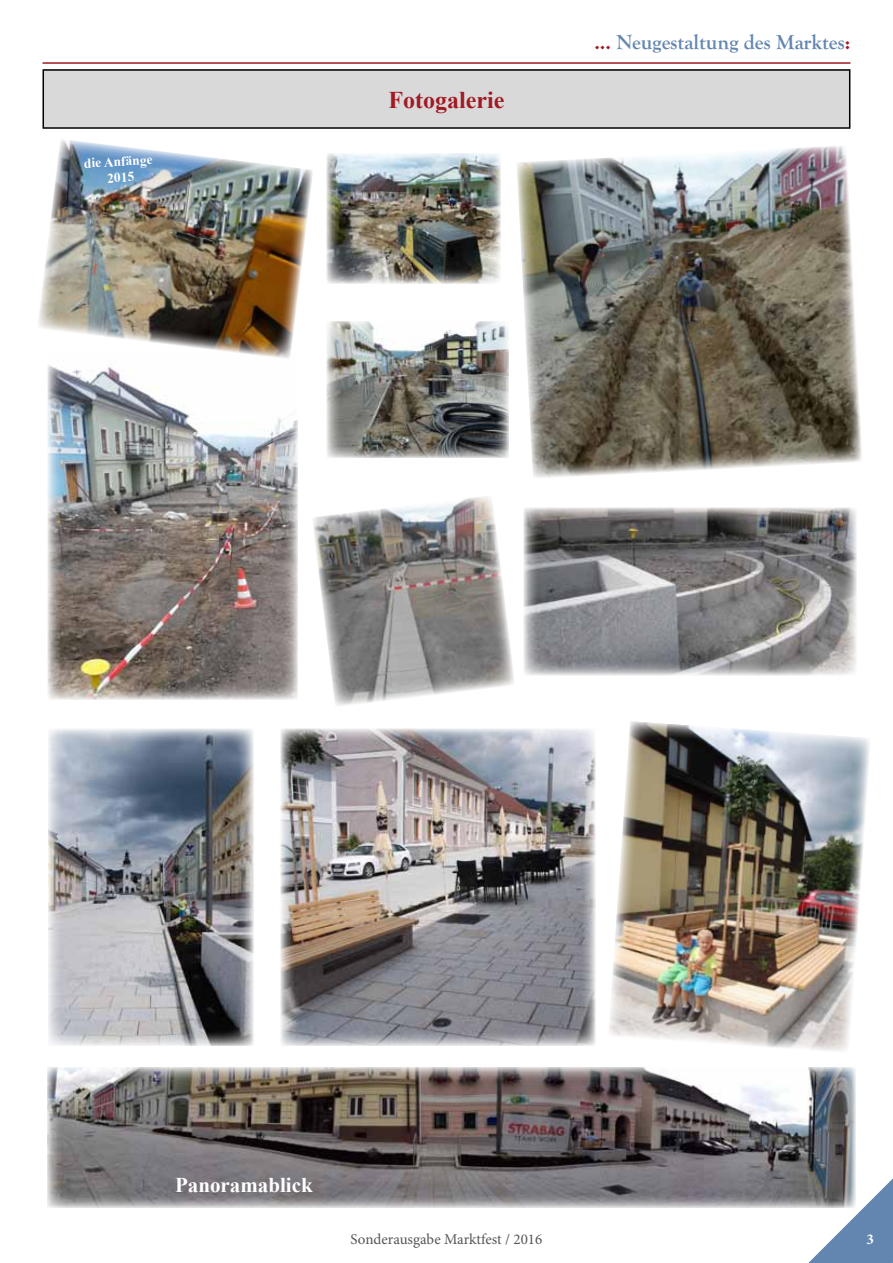
<style>
.page{position:relative;width:893px;height:1263px;background:#fff}
.page>*{position:absolute;margin:0;border:0;box-sizing:border-box;transform-origin:0 0}
.t1{font:700 24px "Times New Roman";color:#a01a24}
.t2{font:700 21px "Goudy Old Style T";color:#6386b0}
.t3{font:700 21px "Times New Roman";color:#fff}
.t4{font:15px "Minion Pro";color:#555}
.t5{font:700 15px "Minion Pro";color:#fff}
.t6{font:700 13.5px/16.2px "Times New Roman";color:#fff;text-align:center}
.s1{color:#a01a24}
</style>
<div class="page">
<svg style="left:808px;top:1171px;width:85px;height:92px"></svg>
<hr style="left:43px;top:62px;width:807px;height:2px;background:#a01a24">
<img style="left:47px;top:1067px;width:808px;height:141px">
<div style="left:43px;top:70px;width:807px;height:58px;background:#d9d9d9"></div>
<div style="left:43px;top:69px;width:807px;height:60px;border:2px solid #000"></div>
<img style="left:48px;top:365px;width:250px;height:334px">
<img style="left:313px;top:496px;width:201px;height:210px">
<img style="left:524px;top:508px;width:332px;height:168px">
<img style="left:38px;top:140px;width:275px;height:218px">
<img style="left:327px;top:153px;width:174px;height:130px">
<img style="left:517px;top:146px;width:345px;height:332px">
<img style="left:48px;top:729px;width:206px;height:317px">
<img style="left:281px;top:729px;width:314px;height:317px">
<img style="left:609px;top:721px;width:261px;height:330px">
<img style="left:327px;top:321px;width:182px;height:137px">
<p class="t6" style="left:84px;top:155px;width:70px;rotate:-3deg">die Anfänge<br>2015</p>
<h1 class="t1" style="left:388px;top:82px;width:117px">Fotogalerie</h1>
<h2 class="t2" style="left:594px;top:30px;width:258px"><span class="s1">...</span> Neugestaltung des Marktes<span class="s1">:</span></h2>
<h2 class="t3" style="left:175px;top:1170px;width:139px">Panoramablick</h2>
<p class="t4" style="left:351px;top:1229px;width:193px">Sonderausgabe Marktfest / 2016</p>
<p class="t5" style="left:866px;top:1229px;width:9px">3</p>
</div>
